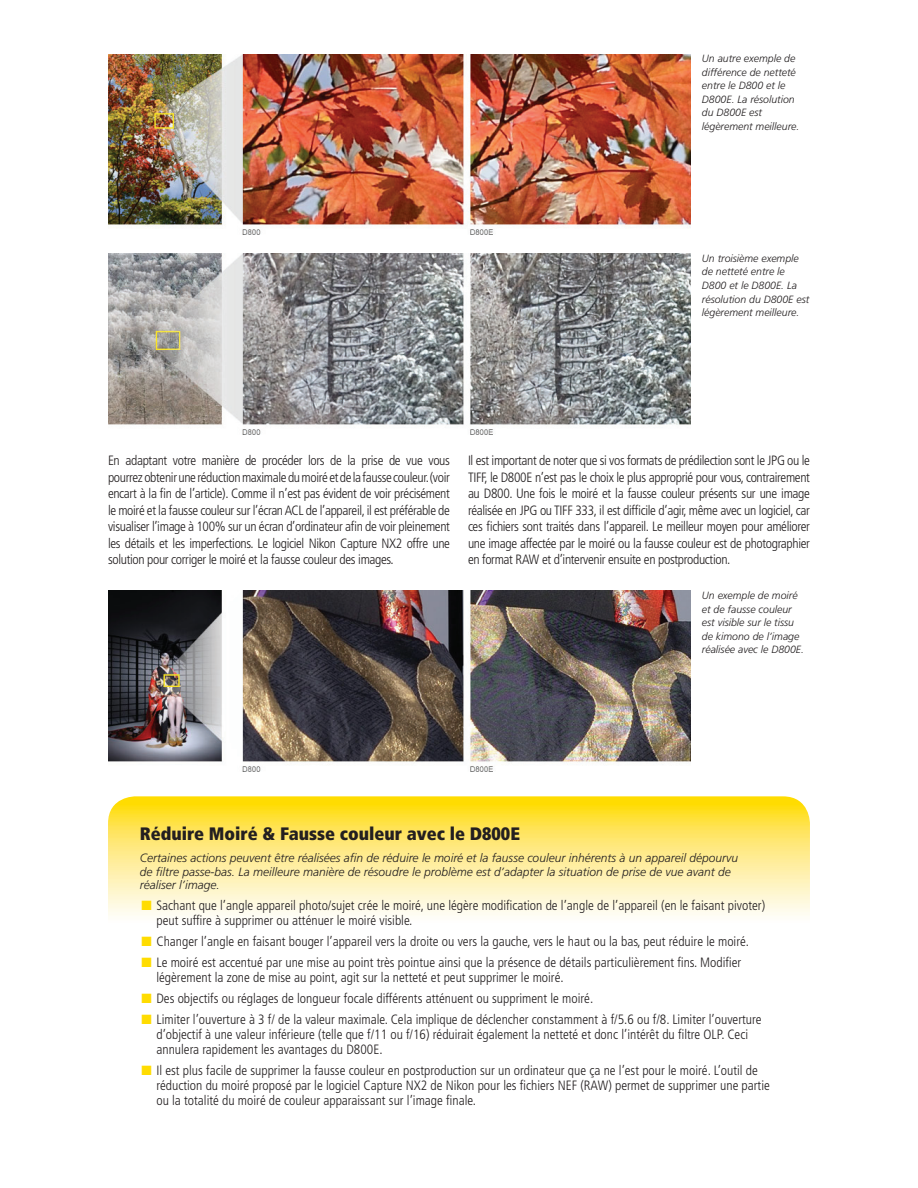
<style>
.page{position:relative;width:918px;height:1188px;background:#fff}
.page>*{position:absolute;margin:0;border:0;box-sizing:border-box;transform-origin:0 0}
.t1{font:900 condensed 18px "Frutiger";color:#231f20}
.t2{font:300 condensed 13.5px/16.5px "Frutiger";color:#231f20}
.t3{font:italic 300 12px/13.5px "Frutiger";color:#231f20}
.t4{font:italic 300 10.5px/13.5px "Frutiger";color:#231f20}
.s1{color:#ffdc01}
</style>
<div class="page">
<svg style="left:108px;top:796px;width:702px;height:120px;background:#feeb87"></svg>
<img style="left:108px;top:591px;width:583px;height:180px">
<img style="left:108px;top:254px;width:583px;height:180px">
<img style="left:108px;top:54px;width:583px;height:180px">
<p class="t4" style="left:702px;top:52px;width:99px">Un autre exemple de différence de netteté entre le D800 et le<br>D800E. La résolution du D800E est légèrement meilleure.</p>
<p class="t4" style="left:702px;top:252px;width:109px">Un troisième exemple de netteté entre le<br>D800 et le D800E. La résolution du D800E est légèrement meilleure.</p>
<p class="t2" style="left:108px;top:452px;width:344px;text-align:justify">En adaptant votre manière de procéder lors de la prise de vue vous pourrez obtenir une réduction maximale du moiré et de la fausse couleur. (voir encart à la fin de l’article). Comme il n’est pas évident de voir précisément le moiré et la fausse couleur sur l’écran ACL de l’appareil, il est préférable de visualiser l’image à 100% sur un écran d’ordinateur afin de voir pleinement les détails et les imperfections. Le logiciel Nikon Capture NX2 offre une solution pour corriger le moiré et la fausse couleur des images.</p>
<p class="t2" style="left:468px;top:452px;width:344px;text-align:justify">Il est important de noter que si vos formats de prédilection sont le JPG ou le TIFF, le D800E n’est pas le choix le plus approprié pour vous, contrairement au D800. Une fois le moiré et la fausse couleur présents sur une image réalisée en JPG ou TIFF 333, il est difficile d’agir, même avec un logiciel, car ces fichiers sont traités dans l’appareil. Le meilleur moyen pour améliorer une image affectée par le moiré ou la fausse couleur est de photographier en format RAW et d’intervenir ensuite en postproduction.</p>
<p class="t4" style="left:702px;top:589px;width:104px">Un exemple de moiré et de fausse couleur est visible sur le tissu de kimono de l’image réalisée avec le D800E.</p>
<h1 class="t1" style="left:140px;top:823px;width:382px">Réduire Moiré &amp; Fausse couleur avec le D800E</h1>
<p class="t3" style="left:140px;top:851px;width:600px">Certaines actions peuvent être réalisées afin de réduire le moiré et la fausse couleur inhérents à un appareil dépourvu de filtre passe-bas. La meilleure manière de résoudre le problème est d’adapter la situation de prise de vue avant de réaliser l’image.</p>
<p class="t2" style="left:156px;top:898px;width:610px;line-height:15px;text-indent:-15px"><span class="s1">■</span> Sachant que l’angle appareil photo/sujet crée le moiré, une légère modification de l’angle de l’appareil (en le faisant pivoter) peut suffire à supprimer ou atténuer le moiré visible.</p>
<p class="t2" style="left:141px;top:934px;width:609px"><span class="s1">■</span> Changer l’angle en faisant bouger l’appareil vers la droite ou vers la gauche, vers le haut ou la bas, peut réduire le moiré.</p>
<p class="t2" style="left:156px;top:955px;width:586px;line-height:15px;text-indent:-15px"><span class="s1">■</span> Le moiré est accentué par une mise au point très pointue ainsi que la présence de détails particulièrement fins. Modifier légèrement la zone de mise au point, agit sur la netteté et peut supprimer le moiré.</p>
<p class="t2" style="left:141px;top:991px;width:453px"><span class="s1">■</span> Des objectifs ou réglages de longueur focale différents atténuent ou suppriment le moiré.</p>
<p class="t2" style="left:156px;top:1012px;width:607px;line-height:15px;text-indent:-15px"><span class="s1">■</span> Limiter l’ouverture à 3 f/ de la valeur maximale. Cela implique de déclencher constamment à f/5.6 ou f/8. Limiter l’ouverture d’objectif à une valeur inférieure (telle que f/11 ou f/16) réduirait également la netteté et donc l’intérêt du filtre OLP. Ceci annulera rapidement les avantages du D800E.</p>
<p class="t2" style="left:156px;top:1063px;width:615px;line-height:15px;text-indent:-15px"><span class="s1">■</span> Il est plus facile de supprimer la fausse couleur en postproduction sur un ordinateur que ça ne l’est pour le moiré. L’outil de réduction du moiré proposé par le logiciel Capture NX2 de Nikon pour les fichiers NEF (RAW) permet de supprimer une partie ou la totalité du moiré de couleur apparaissant sur l’image finale.</p>
</div>
